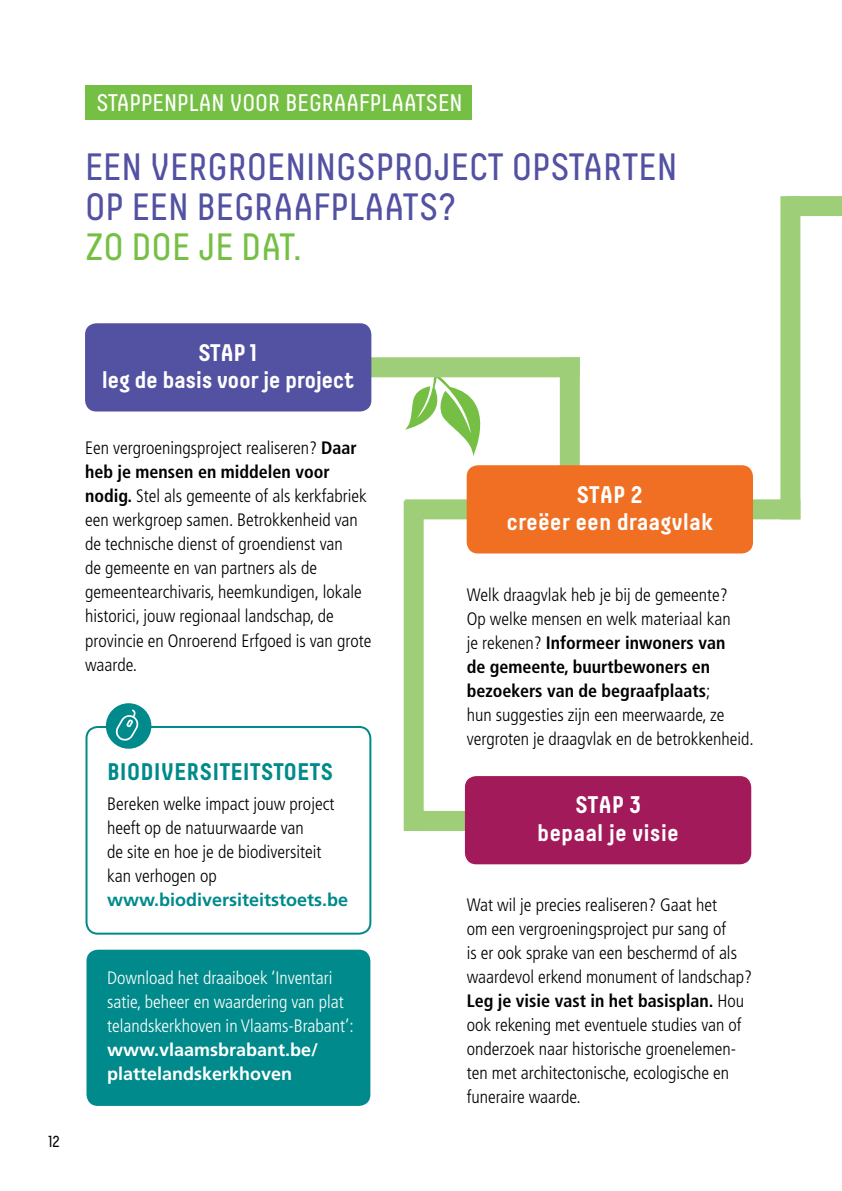
<style>
.page{position:relative;width:842px;height:1191px;background:#fff}
.page>*{position:absolute;margin:0;border:0;box-sizing:border-box;transform-origin:0 0}
.t1{font:38px/40px "Decima";color:#5251a2}
.t2{font:38px "Decima";color:#75c044}
.t3{font:700 24px/27.6px "Decima";color:#fff;text-align:center}
.t4{font:24px "Decima";color:#fff}
.t5{font:700 24px/27.6px "Decima";letter-spacing:-.02em;color:#fff;text-align:center}
.t6{font:700 24px "Decima";color:#008a8b}
.t7{font:300 condensed 18px/24px "Frutiger";color:#000}
.t8{font:300 condensed 18px/24px "Frutiger";color:#fff}
.t9{font:700 18px/24px "Frutiger";color:#fff}
.t10{font:700 18px "Frutiger";color:#008a8b}
.t11{font:16px "Decima";color:#000;scale:.95 1}
.s1{font-weight:700}
</style>
<div class="page">
<svg style="left:405px;top:377px;width:94px;height:79px"></svg>
<div style="left:329px;top:357px;width:251px;height:20px;background:#9ecf78"></div>
<div style="left:405px;top:499px;width:395px;height:20px;background:#9ecf78"></div>
<div style="left:405px;top:811px;width:237px;height:20px;background:#9ecf78"></div>
<div style="left:785px;top:196px;width:57px;height:20px;background:#9ecf78"></div>
<div style="left:780px;top:196px;width:20px;height:323px;background:#9ecf78"></div>
<div style="left:560px;top:357px;width:20px;height:125px;background:#9ecf78"></div>
<div style="left:404px;top:501px;width:20px;height:330px;background:#9ecf78"></div>
<div style="left:467px;top:465px;width:286px;height:88px;background:#f06f22;border-radius:11px"></div>
<div style="left:465px;top:776px;width:286px;height:88px;background:#a31a5a;border-radius:11px"></div>
<div style="left:86px;top:726px;width:285px;height:208px;border:2px solid #008a8b;border-radius:11px"></div>
<div style="left:106px;top:703px;width:45px;height:45px;background:#008a8b;border-radius:50%"></div>
<svg style="left:116px;top:709px;width:23px;height:32px"></svg>
<div style="left:85px;top:85px;width:387px;height:34px;background:#75c044"></div>
<div style="left:85px;top:323px;width:286px;height:88px;background:#5251a2;border-radius:11px"></div>
<div style="left:87px;top:949px;width:283px;height:157px;background:#008a8b;border-radius:11px"></div>
<h2 class="t4" style="left:96px;top:89px;width:368px">STAPPENPLAN VOOR BEGRAAFPLAATSEN</h2>
<h1 class="t1" style="left:85px;top:147px;width:594px">EEN VERGROENINGSPROJECT OPSTARTEN<br>OP EEN BEGRAAFPLAATS?</h1>
<h1 class="t2" style="left:85px;top:226px;width:218px">ZO DOE JE DAT.</h1>
<h2 class="t5" style="left:102px;top:338px;width:254px">STAP 1<br>leg de basis voor je project</h2>
<p class="t7" style="left:85px;top:436px;width:288px">Een vergroeningsproject realiseren? <span class="s1">Daar heb je mensen en middelen voor nodig.</span> Stel als gemeente of als kerkfabriek een werkgroep samen. Betrokkenheid van de technische dienst of groendienst van<br>de gemeente en van partners als de gemeentearchivaris, heemkundigen, lokale historici, jouw regionaal landschap, de provincie en Onroerend Erfgoed is van grote waarde.</p>
<p class="t11" style="left:48px;top:1132px;width:13px">12</p>
<h2 class="t6" style="left:107px;top:758px;width:228px">BIODIVERSITEITSTOETS</h2>
<p class="t7" style="left:107px;top:792px;width:229px">Bereken welke impact jouw project heeft op de natuurwaarde van<br>de site en hoe je de biodiversiteit kan verhogen op</p>
<p class="t10" style="left:107px;top:889px;width:243px">www.biodiversiteitstoets.be</p>
<p class="t8" style="left:107px;top:965px;width:248px">Download het draaiboek ‘Inventari satie, beheer en waardering van plat telandskerkhoven in Vlaams-Brabant’:</p>
<p class="t9" style="left:107px;top:1037px;width:213px">www.vlaamsbrabant.be/ plattelandskerkhoven</p>
<h2 class="t3" style="left:506px;top:480px;width:208px">STAP 2<br>creëer een draagvlak</h2>
<p class="t7" style="left:467px;top:583px;width:289px">Welk draagvlak heb je bij de gemeente?<br>Op welke mensen en welk materiaal kan<br>je rekenen? <span class="s1">Informeer inwoners van<br>de gemeente, buurtbewoners en bezoekers van de begraafplaats</span>;<br>hun suggesties zijn een meerwaarde, ze vergroten je draagvlak en de betrokkenheid.</p>
<h2 class="t3" style="left:537px;top:791px;width:143px">STAP 3<br>bepaal je visie</h2>
<p class="t7" style="left:467px;top:893px;width:287px">Wat wil je precies realiseren? Gaat het<br>om een vergroeningsproject pur sang of<br>is er ook sprake van een beschermd of als waardevol erkend monument of landschap?<br><span class="s1">Leg je visie vast in het basisplan.</span> Hou ook rekening met eventuele studies van of onderzoek naar historische groenelemen&shy;ten met architectonische, ecologische en funeraire waarde.</p>
</div>
